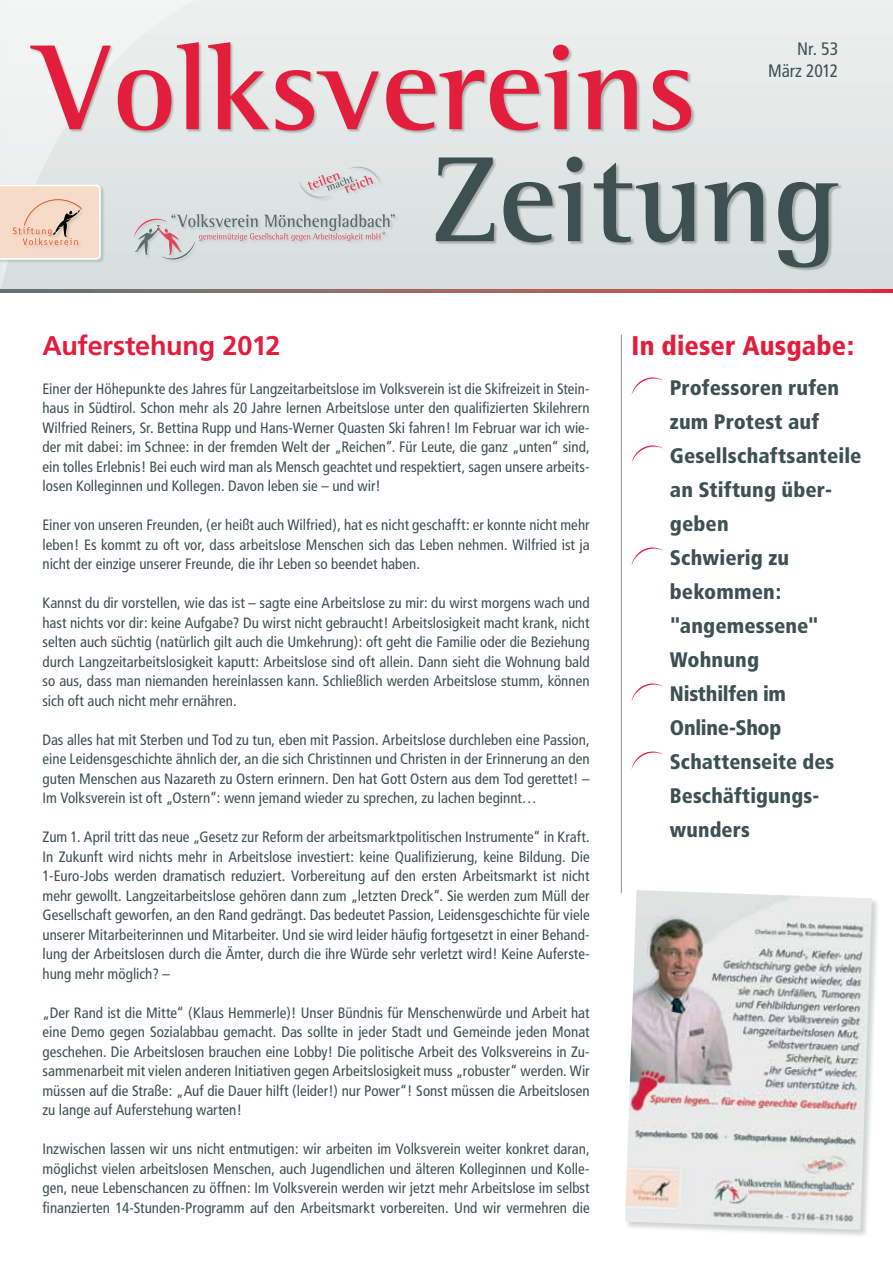
<style>
.page{position:relative;width:893px;height:1263px;background:#fff}
.page>*{position:absolute;margin:0;border:0;box-sizing:border-box;transform-origin:0 0}
.t1{font:700 27px "Frutiger";letter-spacing:-.01em;color:#e31d3c}
.t2{font:900 condensed 27px "Frutiger";letter-spacing:.005em;color:#e31d3c}
.t3{font:900 condensed 21px/34px "Frutiger";letter-spacing:.005em;color:#3e5052}
.t4{font:condensed 18px/21.6px "Frutiger";letter-spacing:-.01em;color:#3e5052;text-align:right}
.t5{font:condensed 15px/19.5px "Frutiger";color:#3e5052;text-align:justify}
</style>
<div class="page">
<hr style="left:621px;top:335px;width:1px;height:558px;background:#92a1a2">
<svg style="left:632px;top:377px;width:31px;height:17px"></svg>
<svg style="left:632px;top:445px;width:31px;height:17px"></svg>
<svg style="left:632px;top:547px;width:31px;height:17px"></svg>
<svg style="left:632px;top:683px;width:31px;height:17px"></svg>
<svg style="left:632px;top:751px;width:31px;height:17px"></svg>
<div style="left:625px;top:890px;width:255px;height:348px;background:#3e5052;opacity:.25"></div>
<img style="left:625px;top:890px;width:247px;height:340px">
<svg style="left:0;top:0;width:213px;height:289px;fill:#eff2f1"></svg>
<div style="left:30px;top:43px;width:812px;height:229px;background:#e2e7e6"></div>
<svg style="left:30px;top:42px;width:661px;height:89px"></svg>
<svg style="left:436px;top:157px;width:402px;height:111px"></svg>
<img style="left:0;top:289px;width:893px;height:3px">
<div style="left:0;top:185px;width:105px;height:79px;background:#c3cccc"></div>
<svg style="left:0;top:185px;width:101px;height:75px;background:#f0d3c2"></svg>
<div style="left:134px;top:167px;width:265px;height:97px;background:#dee4e3"></div>
<svg style="left:299px;top:166px;width:81px;height:34px"></svg>
<svg style="left:134px;top:214px;width:261px;height:46px"></svg>
<p class="t4" style="left:768px;top:38px;width:72px">Nr. 53<br>März 2012</p>
<h1 class="t1" style="left:43px;top:330px;width:240px">Auferstehung 2012</h1>
<p class="t5" style="left:43px;top:379px;width:549px">Einer der Höhepunkte des Jahres für Langzeitarbeitslose im Volksverein ist die Skifreizeit in Stein&shy;haus in Südtirol. Schon mehr als 20 Jahre lernen Arbeitslose unter den qualifizierten Skilehrern Wilfried Reiners, Sr. Bettina Rupp und Hans-Werner Quasten Ski fahren! Im Februar war ich wie&shy;der mit dabei: im Schnee: in der fremden Welt der „Reichen“. Für Leute, die ganz „unten“ sind, ein tolles Erlebnis! Bei euch wird man als Mensch geachtet und respektiert, sagen unsere arbeits&shy;losen Kolleginnen und Kollegen. Davon leben sie – und wir!</p>
<p class="t5" style="left:43px;top:515px;width:549px">Einer von unseren Freunden, (er heißt auch Wilfried), hat es nicht geschafft: er konnte nicht mehr leben! Es kommt zu oft vor, dass arbeitslose Menschen sich das Leben nehmen. Wilfried ist ja nicht der einzige unserer Freunde, die ihr Leben so beendet haben.</p>
<p class="t5" style="left:43px;top:593px;width:549px">Kannst du dir vorstellen, wie das ist – sagte eine Arbeitslose zu mir: du wirst morgens wach und hast nichts vor dir: keine Aufgabe? Du wirst nicht gebraucht! Arbeitslosigkeit macht krank, nicht selten auch süchtig (natürlich gilt auch die Umkehrung): oft geht die Familie oder die Beziehung durch Langzeitarbeitslosigkeit kaputt: Arbeitslose sind oft allein. Dann sieht die Wohnung bald so aus, dass man niemanden hereinlassen kann. Schließlich werden Arbeitslose stumm, können sich oft auch nicht mehr ernähren.</p>
<p class="t5" style="left:43px;top:730px;width:549px">Das alles hat mit Sterben und Tod zu tun, eben mit Passion. Arbeitslose durchleben eine Passion, eine Leidensgeschichte ähnlich der, an die sich Christinnen und Christen in der Erinnerung an den guten Menschen aus Nazareth zu Ostern erinnern. Den hat Gott Ostern aus dem Tod gerettet! – Im Volksverein ist oft „Ostern“: wenn jemand wieder zu sprechen, zu lachen beginnt…</p>
<p class="t5" style="left:43px;top:827px;width:549px">Zum 1. April tritt das neue „Gesetz zur Reform der arbeitsmarktpolitischen Instrumente“ in Kraft.<br>In Zukunft wird nichts mehr in Arbeitslose investiert: keine Qualifizierung, keine Bildung. Die 1-Euro-Jobs werden dramatisch reduziert. Vorbereitung auf den ersten Arbeitsmarkt ist nicht mehr gewollt. Langzeitarbeitslose gehören dann zum „letzten Dreck“. Sie werden zum Müll der Gesellschaft geworfen, an den Rand gedrängt. Das bedeutet Passion, Leidensgeschichte für viele unserer Mitarbeiterinnen und Mitarbeiter. Und sie wird leider häufig fortgesetzt in einer Behand&shy;lung der Arbeitslosen durch die Ämter, durch die ihre Würde sehr verletzt wird! Keine Auferste&shy;hung mehr möglich? –</p>
<p class="t5" style="left:43px;top:1003px;width:549px">„Der Rand ist die Mitte“ (Klaus Hemmerle)! Unser Bündnis für Menschenwürde und Arbeit hat eine Demo gegen Sozialabbau gemacht. Das sollte in jeder Stadt und Gemeinde jeden Monat geschehen. Die Arbeitslosen brauchen eine Lobby! Die politische Arbeit des Volksvereins in Zu&shy;sammenarbeit mit vielen anderen Initiativen gegen Arbeitslosigkeit muss „robuster“ werden. Wir müssen auf die Straße: „Auf die Dauer hilft (leider!) nur Power“! Sonst müssen die Arbeitslosen zu lange auf Auferstehung warten!</p>
<p class="t5" style="left:43px;top:1139px;width:549px">Inzwischen lassen wir uns nicht entmutigen: wir arbeiten im Volksverein weiter konkret daran, möglichst vielen arbeitslosen Menschen, auch Jugendlichen und älteren Kolleginnen und Kolle&shy;gen, neue Lebenschancen zu öffnen: Im Volksverein werden wir jetzt mehr Arbeitslose im selbst finanzierten 14-Stunden-Programm auf den Arbeitsmarkt vorbereiten. Und wir vermehren die</p>
<h1 class="t2" style="left:632px;top:329px;width:224px">In dieser Ausgabe:</h1>
<h2 class="t3" style="left:670px;top:370px;width:193px">Professoren rufen zum Protest auf<br>Gesellschaftsanteile an Stiftung über&shy;geben<br>Schwierig zu bekommen: "angemessene"<br>Wohnung<br>Nisthilfen im<br>Online-Shop<br>Schattenseite des<br>Beschäftigungs&shy;wunders</h2>
</div>
